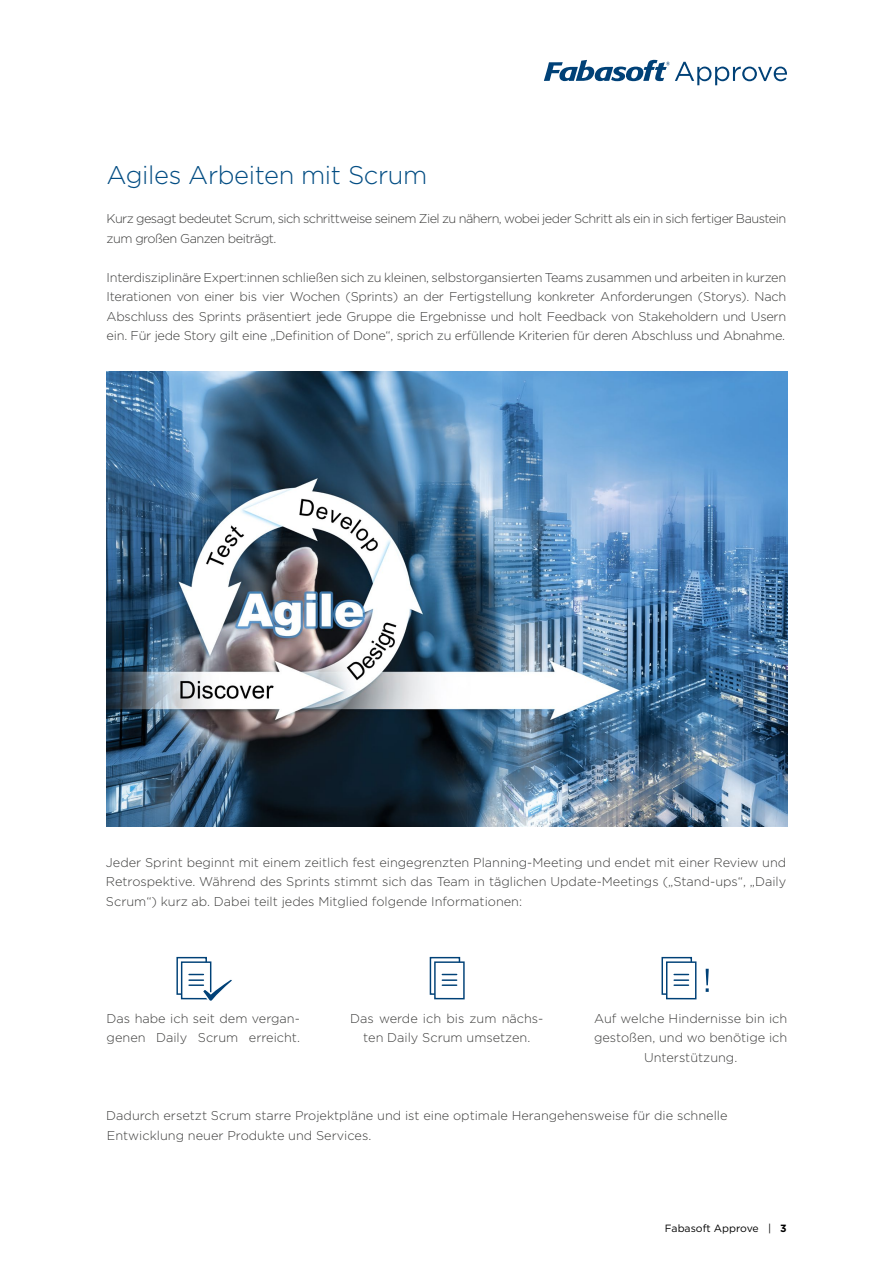
<style>
.page{position:relative;width:893px;height:1263px;background:#fff}
.page>*{position:absolute;margin:0;border:0;box-sizing:border-box;transform-origin:0 0}
.t1{font:300 25.5px "Gotham";letter-spacing:-.015em;color:#034d83}
.t2{font:300 12.75px/19.5px "Gotham";color:#3c3c3b;text-align:justify}
.t3{font:300 12.75px/19.5px "Gotham";letter-spacing:-.04em;color:#3c3c3b}
.t4{font:10.5px "Gotham";color:#000}
.s1{font-weight:700}
</style>
<div class="page">
<svg style="left:544px;top:60px;width:243px;height:25px"></svg>
<img style="left:107px;top:372px;width:680px;height:454px">
<div style="left:430px;top:957px;width:30px;height:38px;border:1px solid #004177"></div>
<div style="left:435px;top:962px;width:29px;height:37px;background:#fff"></div>
<div style="left:434px;top:961px;width:31px;height:38px;border:1px solid #004177"></div>
<svg style="left:435px;top:963px;width:22px;height:24px"></svg>
<div style="left:177px;top:958px;width:29px;height:36px;background:linear-gradient(to bottom,#fff,#fff)"></div>
<div style="left:176px;top:957px;width:31px;height:38px;border:1px solid #004177"></div>
<div style="left:181px;top:961px;width:30px;height:38px;border:1px solid #004177"></div>
<svg style="left:182px;top:963px;width:50px;height:38px"></svg>
<div style="left:661px;top:957px;width:31px;height:38px;border:1px solid #004177"></div>
<div style="left:667px;top:962px;width:29px;height:37px;background:#fff"></div>
<div style="left:666px;top:961px;width:30px;height:38px;border:1px solid #004177"></div>
<svg style="left:667px;top:963px;width:21px;height:24px"></svg>
<svg style="left:706px;top:969px;width:3px;height:23px"></svg>
<p class="t1" style="left:107px;top:159px;width:322px">Agiles Arbeiten mit Scrum</p>
<p class="t3" style="left:107px;top:209px;width:681px">Kurz gesagt bedeutet Scrum, sich schrittweise seinem Ziel zu nähern, wobei jeder Schritt als ein in sich fertiger Baustein zum großen Ganzen beiträgt.</p>
<p class="t2" style="left:107px;top:267px;width:681px">Interdisziplinäre Expert:innen schließen sich zu kleinen, selbstorgansierten Teams zusammen und arbeiten in kurzen Iterationen von einer bis vier Wochen (Sprints) an der Fertigstellung konkreter Anforderungen (Storys). Nach Abschluss des Sprints präsentiert jede Gruppe die Ergebnisse und holt Feedback von Stakeholdern und Usern ein. Für jede Story gilt eine „Definition of Done“, sprich zu erfüllende Kriterien für deren Abschluss und Abnahme.</p>
<p class="t2" style="left:106px;top:852px;width:682px">Jeder Sprint beginnt mit einem zeitlich fest eingegrenzten Planning-Meeting und endet mit einer Review und Retrospektive. Während des Sprints stimmt sich das Team in täglichen Update-Meetings („Stand-ups“, „Daily Scrum“) kurz ab. Dabei teilt jedes Mitglied folgende Informationen:</p>
<p class="t2" style="left:107px;top:1008px;width:195px">Das habe ich seit dem vergan&shy;genen Daily Scrum erreicht.</p>
<p class="t2" style="left:350px;top:1008px;width:195px;text-align:center">Das werde ich bis zum nächs&shy;ten Daily Scrum umsetzen.</p>
<p class="t2" style="left:594px;top:1008px;width:195px;text-align:center">Auf welche Hindernisse bin ich gestoßen, und wo benötige ich<br>Unterstützung.</p>
<p class="t2" style="left:106px;top:1106px;width:623px">Dadurch ersetzt Scrum starre Projektpläne und ist eine optimale Herangehensweise für die schnelle<br>Entwicklung neuer Produkte und Services.</p>
<p class="t4" style="left:665px;top:1222px;width:123px">Fabasoft Approve | <span class="s1">3</span></p>
</div>
